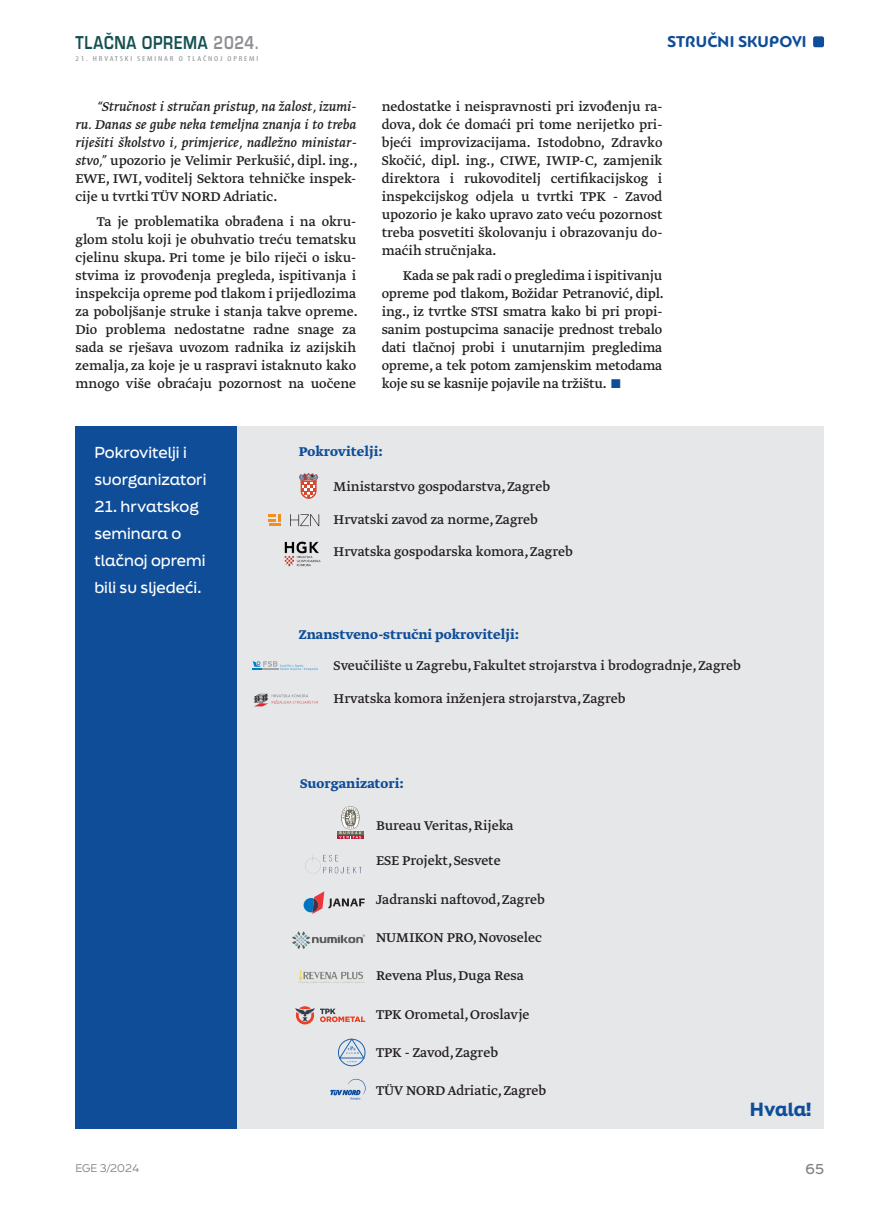
<style>
.page{position:relative;width:879px;height:1207px;background:#fff}
.page>*{position:absolute;margin:0;border:0;box-sizing:border-box;transform-origin:0 0}
.t1{font:700 19.35px "Eurostile TOT";letter-spacing:.05em;color:#155050;scale:.8 1}
.t2{font:900 18px "Final Six";color:#0f4d99}
.t3{font:700 16.5px "PF Bague Round Pro";letter-spacing:.01em;color:#0f4d99}
.t4{font:15px/18px "Greta Text Pro Regular Plus";color:#231f20;text-align:justify}
.t5{font:15px/18px "Greta Text Pro Italic Plus";color:#231f20;text-align:justify}
.t6{font:500 15px/27px "Final Six";color:#fff}
.t7{font:15px "Greta Text Pro Bold Min";color:#0f4d99}
.t8{font:500 13.5px "Final Six";color:#808285}
.t9{font:10.5px "Final Six";color:#808285}
.t10{font:condensed 7.2px "Myriad Pro";letter-spacing:.2em;color:#8d8f92;scale:1.25 1}
.s1{color:#8d8f92}
.s2{font-family:"Greta Text Pro Italic Plus"}
.s3{color:#0f4d99}
</style>
<div class="page">
<div style="left:813px;top:36px;width:11px;height:11px;background:#0f4d99;border-radius:2px"></div>
<div style="left:237px;top:426px;width:587px;height:703px;background:#e6e7e9"></div>
<div style="left:75px;top:426px;width:162px;height:703px;background:#0f4d99"></div>
<svg style="left:299px;top:473px;width:19px;height:25px"></svg>
<hr style="left:337px;top:831px;width:26px;height:3px;background:#6d6c5c">
<svg style="left:337px;top:835px;width:26px;height:4px"></svg>
<svg style="left:339px;top:806px;width:22px;height:32px"></svg>
<img style="left:305px;top:854px;width:57px;height:20px">
<div style="left:338px;top:1039px;width:27px;height:27px;border:1px solid #1a63b0;border-radius:50%"></div>
<svg style="left:339px;top:1038px;width:25px;height:24px"></svg>
<svg style="left:330px;top:1079px;width:35px;height:20px"></svg>
<img style="left:293px;top:931px;width:72px;height:17px">
<svg style="left:252px;top:661px;width:66px;height:9px"></svg>
<img style="left:299px;top:969px;width:66px;height:15px">
<svg style="left:269px;top:514px;width:12px;height:12px"></svg>
<svg style="left:290px;top:514px;width:29px;height:12px"></svg>
<img style="left:253px;top:693px;width:65px;height:14px">
<svg style="left:304px;top:891px;width:61px;height:23px"></svg>
<svg style="left:295px;top:1006px;width:70px;height:18px"></svg>
<img style="left:284px;top:541px;width:37px;height:25px">
<p class="t1" style="left:75px;top:33px;width:230px">TLAČNA OPREMA <span class="s1">2024.</span></p>
<p class="t3" style="left:667px;top:32px;width:141px">STRUČNI SKUPOVI</p>
<p class="t10" style="left:75px;top:54px;width:148px">21. HRVATSKI SEMINAR O TLAČNOJ OPREMI</p>
<p class="t5" style="left:75px;top:98px;width:282px;text-indent:21px">“Stručnost i stručan pristup, na žalost, izumi&shy;ru. Danas se gube neka temeljna znanja i to treba riješiti školstvo i, primjerice, nadležno ministar-</p>
<p class="t4" style="left:75px;top:152px;width:284px"><span class="s2">stvo,”</span> upozorio je Velimir Perkušić, dipl. ing., EWE, IWI, voditelj Sektora tehničke inspek&shy;cije u tvrtki TÜV NORD Adriatic.</p>
<p class="t4" style="left:75px;top:212px;width:284px;text-indent:21px">Ta je problematika obrađena i na okru&shy;glom stolu koji je obuhvatio treću tematsku cjelinu skupa. Pri tome je bilo riječi o isku&shy;stvima iz provođenja pregleda, ispitivanja i inspekcija opreme pod tlakom i prijedlozima za poboljšanje struke i stanja takve opreme.<br>Dio problema nedostatne radne snage za sada se rješava uvozom radnika iz azijskih zemalja, za koje je u raspravi istaknuto kako mnogo više obraćaju pozornost na uočene</p>
<p class="t4" style="left:382px;top:98px;width:282px">nedostatke i neispravnosti pri izvođenju ra&shy;dova, dok će domaći pri tome nerijetko pri&shy;bjeći improvizacijama. Istodobno, Zdravko Skočić, dipl. ing., CIWE, IWIP-C, zamjenik direktora i rukovoditelj certifikacijskog i inspekcijskog odjela u tvrtki TPK - Zavod upozorio je kako upravo zato veću pozornost treba posvetiti školovanju i obrazovanju do&shy;maćih stručnjaka.</p>
<p class="t4" style="left:382px;top:266px;width:284px;text-indent:21px">Kada se pak radi o pregledima i ispitivanju opreme pod tlakom, Božidar Petranović, dipl. ing., iz tvrtke STSI smatra kako bi pri propi&shy;sanim postupcima sanacije prednost trebalo dati tlačnoj probi i unutarnjim pregledima opreme, a tek potom zamjenskim metodama koje su se kasnije pojavile na tržištu. <span class="s3">■</span></p>
<p class="t6" style="left:94px;top:438px;width:114px">Pokrovitelji i suorganizatori</p>
<p class="t6" style="left:94px;top:492px;width:113px">21. hrvatskog seminara o tlačnoj opremi bili su sljedeći.</p>
<p class="t7" style="left:299px;top:441px;width:85px">Pokrovitelji:</p>
<p class="t4" style="left:334px;top:470px;width:241px;line-height:32.7px;text-align:left">Ministarstvo gospodarstva, Zagreb<br>Hrvatski zavod za norme, Zagreb<br>Hrvatska gospodarska komora, Zagreb</p>
<p class="t7" style="left:299px;top:624px;width:222px">Znanstveno-stručni pokrovitelji:</p>
<p class="t4" style="left:334px;top:650px;width:409px;line-height:32.7px">Sveučilište u Zagrebu, Fakultet strojarstva i brodogradnje, Zagreb<br>Hrvatska komora inženjera strojarstva, Zagreb</p>
<p class="t7" style="left:300px;top:773px;width:105px">Suorganizatori:</p>
<p class="t4" style="left:376px;top:816px;width:139px">Bureau Veritas, Rijeka</p>
<p class="t4" style="left:376px;top:852px;width:126px">ESE Projekt, Sesvete</p>
<p class="t4" style="left:376px;top:890px;width:170px">Jadranski naftovod, Zagreb</p>
<p class="t4" style="left:376px;top:929px;width:167px">NUMIKON PRO, Novoselec</p>
<p class="t4" style="left:376px;top:967px;width:149px">Revena Plus, Duga Resa</p>
<p class="t4" style="left:376px;top:1005px;width:155px">TPK Orometal, Oroslavje</p>
<p class="t4" style="left:376px;top:1044px;width:124px">TPK - Zavod, Zagreb</p>
<p class="t4" style="left:376px;top:1082px;width:172px">TÜV NORD Adriatic, Zagreb</p>
<p class="t2" style="left:750px;top:1095px;width:63px">Hvala!</p>
<p class="t9" style="left:75px;top:1160px;width:66px">EGE 3/2024</p>
<p class="t8" style="left:805px;top:1159px;width:20px">65</p>
</div>
